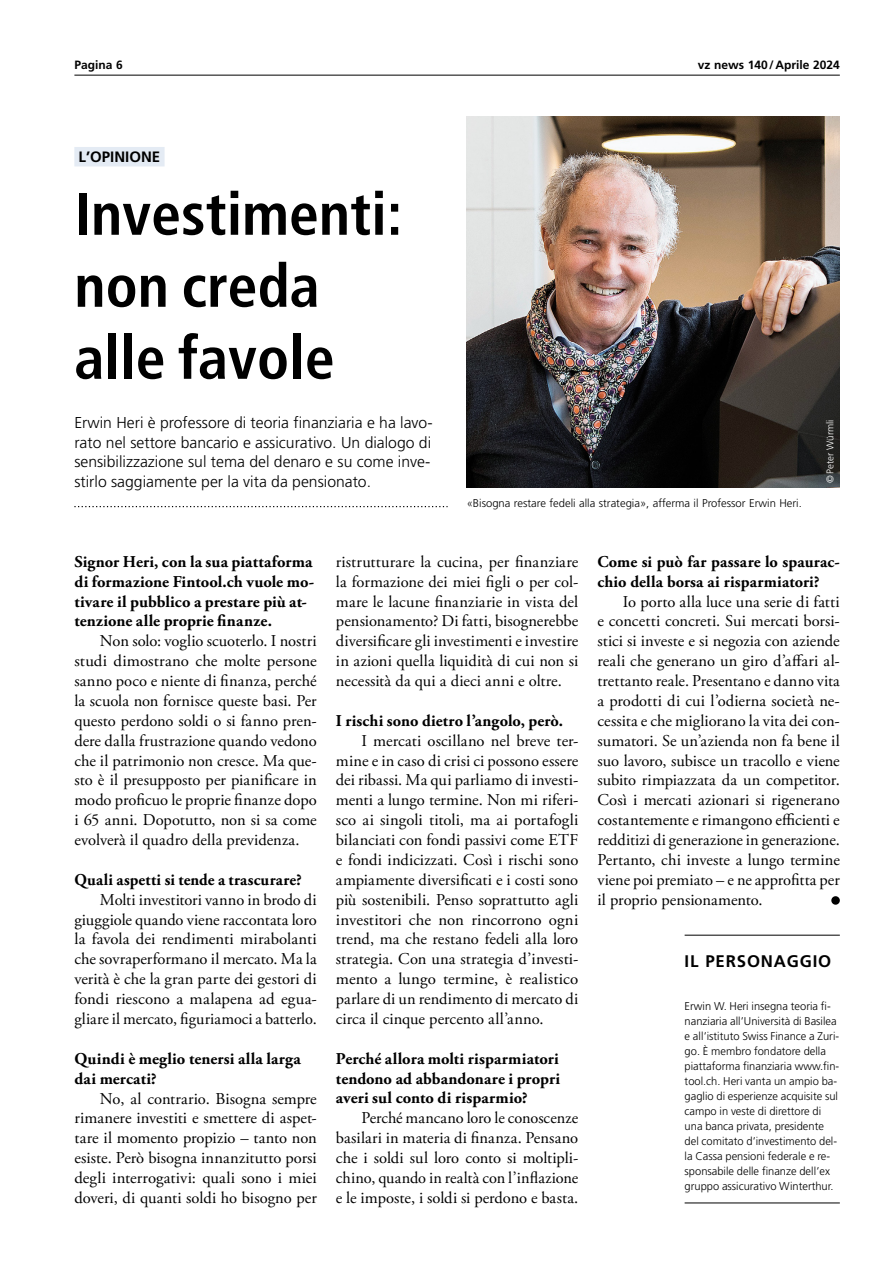
<style>
.page{position:relative;width:893px;height:1263px;background:#fff}
.page>*{position:absolute;margin:0;border:0;box-sizing:border-box;transform-origin:0 0}
.t1{font:700 condensed 60px/72px "Frutiger LT Pro";color:#000}
.t2{font:700 16.8px "Frutiger LT Pro";letter-spacing:.05em;color:#000}
.t3{font:16.5px/19.8px "Adobe Garamond Pro";color:#000;text-align:justify}
.t4{font:700 16.5px/20px "Adobe Garamond Pro";letter-spacing:.005em;color:#000}
.t5{font:300 15.75px/20px "Frutiger LT Pro";color:#000}
.t6{font:700 15px "Frutiger LT Pro";color:#000}
.t7{font:700 12px "Frutiger LT Pro";color:#000}
.t8{font:300 11.25px/15px "Frutiger LT Pro";color:#000}
.t9{font:300 9.75px "Frutiger LT Pro";color:#fff}
</style>
<div class="page">
<div style="left:74px;top:147px;width:91px;height:19px;background:#e4ebf4"></div>
<img style="left:467px;top:117px;width:373px;height:370px">
<hr style="left:74px;top:75px;width:766px;height:1px;background:#000">
<svg style="left:74px;top:506px;width:374px;height:1px"></svg>
<div style="left:831px;top:896px;width:9px;height:9px;background:#000;border-radius:50%"></div>
<hr style="left:685px;top:935px;width:155px;height:1px;background:#000">
<hr style="left:685px;top:1203px;width:155px;height:1px;background:#000">
<p class="t7" style="left:74px;top:57px;width:50px">Pagina 6</p>
<p class="t7" style="left:698px;top:57px;width:144px">vz news 140/Aprile 2024</p>
<p class="t6" style="left:79px;top:148px;width:83px">L’OPINIONE</p>
<h1 class="t1" style="left:74px;top:178px;width:329px">Investimenti: non creda alle favole</h1>
<p class="t5" style="left:74px;top:412px;width:360px">Erwin Heri è professore di teoria finanziaria e ha lavo&shy;rato nel settore bancario e assicurativo. Un dialogo di sensibilizzazione sul tema del denaro e su come inve&shy;stirlo saggiamente per la vita da pensionato.</p>
<p class="t8" style="left:467px;top:496px;width:337px">«Bisogna restare fedeli alla strategia», afferma il Professor Erwin Heri.</p>
<p class="t9" style="left:824px;top:483px;width:65px;rotate:-90deg">©Peter Würmli</p>
<p class="t4" style="left:74px;top:552px;width:241px">Signor Heri, con la sua piattaforma di formazione Fintool.ch vuole mo&shy;tivare il pubblico a prestare più at&shy;tenzione alle proprie finanze.</p>
<p class="t3" style="left:74px;top:632px;width:244px;text-indent:26px">Non solo: voglio scuoterlo. I nostri studi dimostrano che molte persone sanno poco e niente di finanza, perché la scuola non fornisce queste basi. Per questo perdono soldi o si fanno pren&shy;dere dalla frustrazione quando vedono che il patrimonio non cresce. Ma que&shy;sto è il presupposto per pianificare in modo proficuo le proprie finanze dopo i 65 anni. Dopotutto, non si sa come evolverà il quadro della previdenza.</p>
<p class="t4" style="left:74px;top:870px;width:229px">Quali aspetti si tende a trascurare?</p>
<p class="t3" style="left:74px;top:890px;width:244px;text-indent:26px">Molti investitori vanno in brodo di giuggiole quando viene raccontata loro la favola dei rendimenti mirabolanti che sovraperformano il mercato. Ma la verità è che la gran parte dei gestori di fondi riescono a malapena ad egua&shy;gliare il mercato, figuriamoci a batterlo.</p>
<p class="t4" style="left:74px;top:1049px;width:228px">Quindi è meglio tenersi alla larga dai mercati?</p>
<p class="t3" style="left:74px;top:1089px;width:244px;text-indent:26px">No, al contrario. Bisogna sempre rimanere investiti e smettere di aspet&shy;tare il momento propizio – tanto non esiste. Però bisogna innanzitutto porsi degli interrogativi: quali sono i miei doveri, di quanti soldi ho bisogno per</p>
<p class="t3" style="left:336px;top:552px;width:244px">ristrutturare la cucina, per finanziare la formazione dei miei figli o per col&shy;mare le lacune finanziarie in vista del pensionamento? Di fatti, bisognerebbe diversificare gli investimenti e investire in azioni quella liquidità di cui non si necessità da qui a dieci anni e oltre.</p>
<p class="t4" style="left:336px;top:711px;width:229px">I rischi sono dietro l’angolo, però.</p>
<p class="t3" style="left:336px;top:731px;width:244px;text-indent:26px">I mercati oscillano nel breve ter&shy;mine e in caso di crisi ci possono essere dei ribassi. Ma qui parliamo di investi&shy;menti a lungo termine. Non mi riferi&shy;sco ai singoli titoli, ma ai portafogli bilanciati con fondi passivi come ETF e fondi indicizzati. Così i rischi sono ampiamente diversificati e i costi sono più sostenibili. Penso soprattutto agli investitori che non rincorrono ogni trend, ma che restano fedeli alla loro strategia. Con una strategia d’investi&shy;mento a lungo termine, è realistico parlare di un rendimento di mercato di circa il cinque percento all’anno.</p>
<p class="t4" style="left:336px;top:1049px;width:226px;text-align:justify">Perché allora molti risparmiatori tendono ad abbandonare i propri averi sul conto di risparmio?</p>
<p class="t3" style="left:336px;top:1109px;width:244px;text-indent:26px">Perché mancano loro le conoscenze basilari in materia di finanza. Pensano che i soldi sul loro conto si moltipli&shy;chino, quando in realtà con l’inflazione e le imposte, i soldi si perdono e basta.</p>
<p class="t4" style="left:597px;top:552px;width:244px">Come si può far passare lo spaurac&shy;chio della borsa ai risparmiatori?</p>
<p class="t3" style="left:597px;top:592px;width:244px;text-indent:26px">Io porto alla luce una serie di fatti e concetti concreti. Sui mercati borsi&shy;stici si investe e si negozia con aziende reali che generano un giro d’affari al&shy;trettanto reale. Presentano e danno vita a prodotti di cui l’odierna società ne&shy;cessita e che migliorano la vita dei con&shy;sumatori. Se un’azienda non fa bene il suo lavoro, subisce un tracollo e viene subito rimpiazzata da un competitor.<br>Così i mercati azionari si rigenerano costantemente e rimangono efficienti e redditizi di generazione in generazione.<br>Pertanto, chi investe a lungo termine viene poi premiato – e ne approfitta per il proprio pensionamento.</p>
<p class="t2" style="left:685px;top:951px;width:148px">IL PERSONAGGIO</p>
<p class="t8" style="left:685px;top:999px;width:156px">Erwin W. Heri insegna teoria fi&shy;nanziaria all’Università di Basilea e all’istituto Swiss Finance a Zuri&shy;go. È membro fondatore della piattaforma finanziaria www.fin&shy;tool.ch. Heri vanta un ampio ba&shy;gaglio di esperienze acquisite sul campo in veste di direttore di una banca privata, presidente del comitato d’investimento del&shy;la Cassa pensioni federale e re&shy;sponsabile delle finanze dell’ex gruppo assicurativo Winterthur.</p>
</div>
